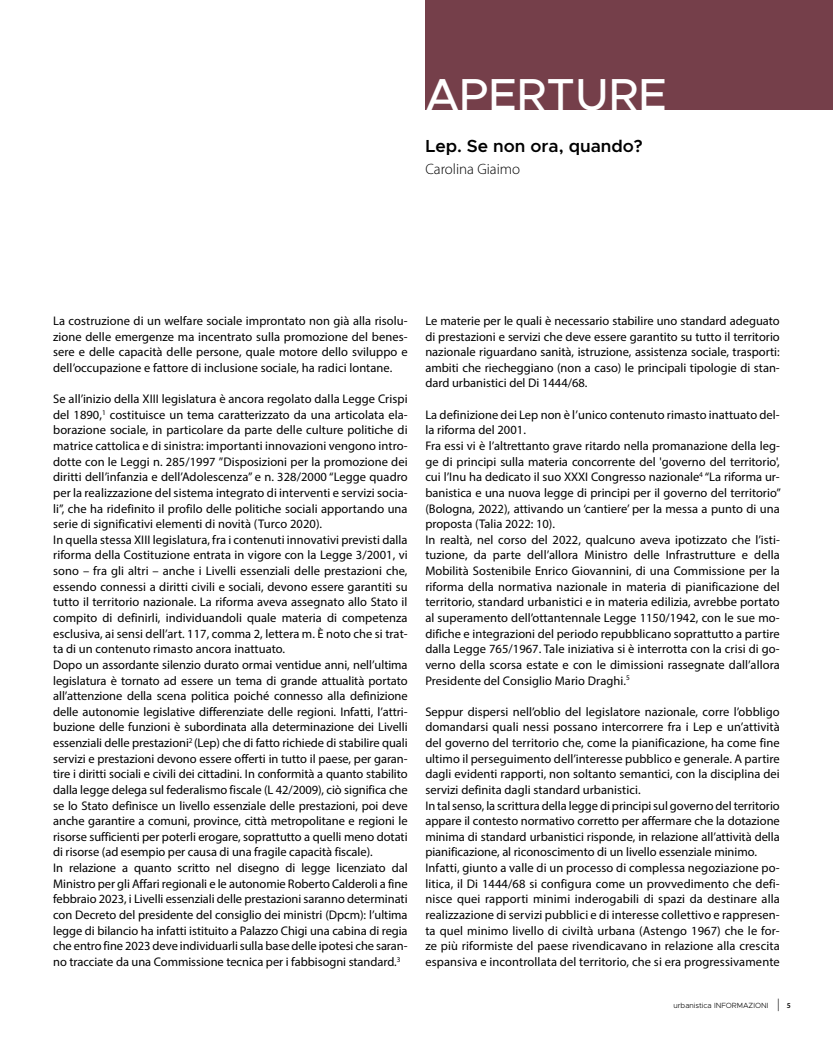
<style>
.page{position:relative;width:833px;height:1053px;background:#fff}
.page>*{position:absolute;margin:0;border:0;box-sizing:border-box;transform-origin:0 0}
.t1{font:500 45px "Metropolis";color:#fff}
.t2{font:600 17.5px "Metropolis";color:#000}
.t3{font:300 15px "Myriad Pro";color:#000}
.t4{font:12.5px/15.6px "Myriad Pro";color:#000}
.t5{font:300 7.5px "Metropolis";color:#000}
.s1{font-family:"Myriad Pro";font-size:12.5px}
.s2{font-family:"Myriad Pro";font-weight:600}
</style>
<div class="page">
<div style="left:425px;top:0;width:408px;height:110px;background:#753f4a"></div>
<h1 class="t1" style="left:425px;top:66px;width:243px">APERTURE</h1>
<h2 class="t2" style="left:425px;top:135px;width:219px">Lep. Se non ora, quando?</h2>
<p class="t3" style="left:425px;top:160px;width:96px">Carolina Giaimo</p>
<p class="t4" style="left:53px;top:313px;width:356px;text-align:justify">La costruzione di un welfare sociale improntato non già alla risolu&shy;zione delle emergenze ma incentrato sulla promozione del benes&shy;sere e delle capacità delle persone, quale motore dello sviluppo e dell’occupazione e fattore di inclusione sociale, ha radici lontane.</p>
<p class="t4" style="left:53px;top:391px;width:356px">Se all’inizio della XIII legislatura è ancora regolato dalla Legge Crispi del 1890,<sup>1</sup> costituisce un tema caratterizzato da una articolata ela&shy;borazione sociale, in particolare da parte delle culture politiche di matrice cattolica e di sinistra: importanti innovazioni vengono intro&shy;dotte con le Leggi n. 285/1997 ”Disposizioni per la promozione dei diritti dell’infanzia e dell’Adolescenza” e n. 328/2000 “Legge quadro per la realizzazione del sistema integrato di interventi e servizi socia&shy;li”, che ha ridefinito il profilo delle politiche sociali apportando una serie di significativi elementi di novità (Turco 2020).<br>In quella stessa XIII legislatura, fra i contenuti innovativi previsti dalla riforma della Costituzione entrata in vigore con la Legge 3/2001, vi sono – fra gli altri – anche i Livelli essenziali delle prestazioni che, essendo connessi a diritti civili e sociali, devono essere garantiti su tutto il territorio nazionale. La riforma aveva assegnato allo Stato il compito di definirli, individuandoli quale materia di competenza esclusiva, ai sensi dell’art. 117, comma 2, lettera m. È noto che si trat&shy;ta di un contenuto rimasto ancora inattuato.<br>Dopo un assordante silenzio durato ormai ventidue anni, nell’ultima legislatura è tornato ad essere un tema di grande attualità portato all’attenzione della scena politica poiché connesso alla definizione delle autonomie legislative differenziate delle regioni. Infatti, l’attri&shy;buzione delle funzioni è subordinata alla determinazione dei Livelli essenziali delle prestazioni<sup>2</sup> (Lep) che di fatto richiede di stabilire quali servizi e prestazioni devono essere offerti in tutto il paese, per garan&shy;tire i diritti sociali e civili dei cittadini. In conformità a quanto stabilito dalla legge delega sul federalismo fiscale (L 42/2009), ciò significa che se lo Stato definisce un livello essenziale delle prestazioni, poi deve anche garantire a comuni, province, città metropolitane e regioni le risorse sufficienti per poterli erogare, soprattutto a quelli meno dotati di risorse (ad esempio per causa di una fragile capacità fiscale).<br>In relazione a quanto scritto nel disegno di legge licenziato dal Ministro per gli Affari regionali e le autonomie Roberto Calderoli a fine febbraio 2023, i Livelli essenziali delle prestazioni saranno determinati con Decreto del presidente del consiglio dei ministri (Dpcm): l’ultima legge di bilancio ha infatti istituito a Palazzo Chigi una cabina di regia che entro fine 2023 deve individuarli sulla base delle ipotesi che saran&shy;no tracciate da una Commissione tecnica per i fabbisogni standard.<sup>3</sup></p>
<p class="t4" style="left:425px;top:313px;width:356px;text-align:justify">Le materie per le quali è necessario stabilire uno standard adeguato di prestazioni e servizi che deve essere garantito su tutto il territorio nazionale riguardano sanità, istruzione, assistenza sociale, trasporti: ambiti che riecheggiano (non a caso) le principali tipologie di stan&shy;dard urbanistici del Di 1444/68.</p>
<p class="t4" style="left:425px;top:406px;width:357px">La definizione dei Lep non è l’unico contenuto rimasto inattuato del&shy;la riforma del 2001.<br>Fra essi vi è l’altrettanto grave ritardo nella promanazione della leg&shy;ge di principi sulla materia concorrente del 'governo del territorio', cui l’Inu ha dedicato il suo XXXI Congresso nazionale<sup>4</sup> “La riforma ur&shy;banistica e una nuova legge di principi per il governo del territorio” (Bologna, 2022), attivando un ‘cantiere’ per la messa a punto di una proposta (Talia 2022: 10).<br>In realtà, nel corso del 2022, qualcuno aveva ipotizzato che l’isti&shy;tuzione, da parte dell’allora Ministro delle Infrastrutture e della Mobilità Sostenibile Enrico Giovannini, di una Commissione per la riforma della normativa nazionale in materia di pianificazione del territorio, standard urbanistici e in materia edilizia, avrebbe portato al superamento dell’ottantennale Legge 1150/1942, con le sue mo&shy;difiche e integrazioni del periodo repubblicano soprattutto a partire dalla Legge 765/1967. Tale iniziativa si è interrotta con la crisi di go&shy;verno della scorsa estate e con le dimissioni rassegnate dall’allora Presidente del Consiglio Mario Draghi.<sup>5</sup></p>
<p class="t4" style="left:425px;top:703px;width:356px">Seppur dispersi nell’oblio del legislatore nazionale, corre l’obbligo domandarsi quali nessi possano intercorrere fra i Lep e un’attività del governo del territorio che, come la pianificazione, ha come fine ultimo il perseguimento dell’interesse pubblico e generale. A partire dagli evidenti rapporti, non soltanto semantici, con la disciplina dei servizi definita dagli standard urbanistici.<br>In tal senso, la scrittura della legge di principi sul governo del territorio appare il contesto normativo corretto per affermare che la dotazione minima di standard urbanistici risponde, in relazione all’attività della pianificazione, al riconoscimento di un livello essenziale minimo.<br>Infatti, giunto a valle di un processo di complessa negoziazione po&shy;litica, il Di 1444/68 si configura come un provvedimento che defi&shy;nisce quei rapporti minimi inderogabili di spazi da destinare alla realizzazione di servizi pubblici e di interesse collettivo e rappresen&shy;ta quel minimo livello di civiltà urbana (Astengo 1967) che le for&shy;ze più riformiste del paese rivendicavano in relazione alla crescita espansiva e incontrollata del territorio, che si era progressivamente</p>
<p class="t5" style="left:673px;top:1000px;width:119px">urbanistica INFORMAZIONI <span class="s1">|</span> <span class="s2">5</span></p>
</div>
